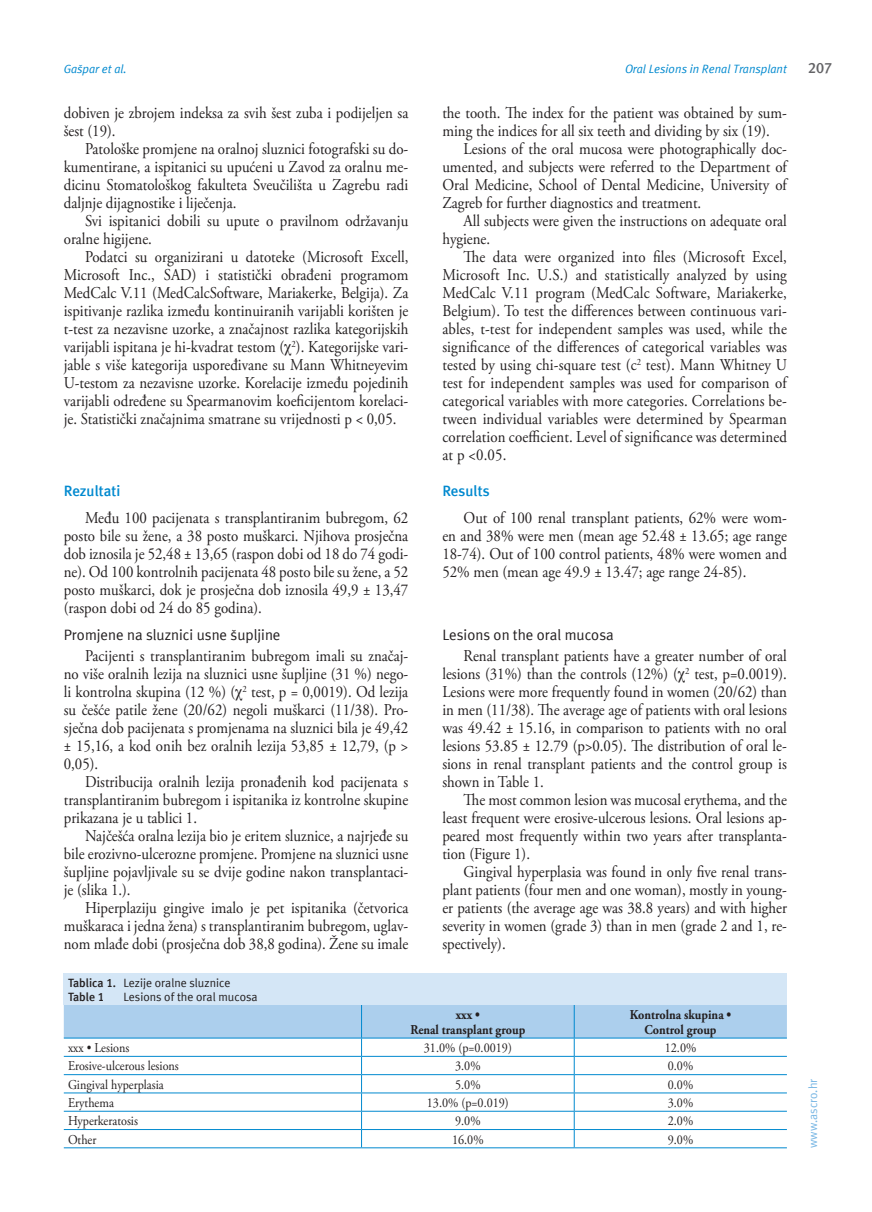
<style>
.page{position:relative;width:872px;height:1212px;background:#fff}
.page>*{position:absolute;margin:0;border:0;box-sizing:border-box;transform-origin:0 0}
.t1{font:16.5px/18px "Adobe Garamond Pro";color:#231f20;text-align:justify;scale:.9 1}
.t2{font:15px "Meta ASC";color:#231f20}
.t3{font:700 15px "Meta ASC";color:#0089cf}
.t4{font:700 15px "Meta ASC";color:#636366}
.t5{font:13.5px "Adobe Garamond Pro";color:#231f20;scale:.9 1}
.t6{font:700 13.5px/15px "Adobe Garamond Pro";color:#231f20;text-align:center;scale:.9 1}
.t7{font:12px/13.5px "Meta ASC";color:#231f20}
.t8{font:italic 12px "Meta ASC";color:#0089cf}
.t9{font:12px "Meta ASC";color:#77b6e4}
.s1{font-family:"Times"}
.s2{font-weight:700}
</style>
<div class="page">
<svg style="left:64px;top:1005px;width:723px;height:142px"></svg>
<hr style="left:64px;top:1147px;width:297px;height:1px;background:#0089cf">
<hr style="left:361px;top:1147px;width:213px;height:1px;background:#0089cf">
<hr style="left:574px;top:1147px;width:213px;height:1px;background:#0089cf">
<div style="left:64px;top:973px;width:723px;height:32px;background:#d4e6f6"></div>
<p class="t8" style="left:64px;top:62px;width:64px">Gašpar et al.</p>
<p class="t8" style="left:625px;top:62px;width:163px">Oral Lesions in Renal Transplant</p>
<p class="t4" style="left:808px;top:59px;width:26px">207</p>
<p class="t1" style="left:64px;top:105px;width:384px">dobiven je zbrojem indeksa za svih šest zuba i podijeljen sa šest (19).</p>
<p class="t1" style="left:64px;top:141px;width:384px;text-indent:21px">Patološke promjene na oralnoj sluznici fotografski su do&shy;kumentirane, a ispitanici su upućeni u Zavod za oralnu me&shy;dicinu Stomatološkog fakulteta Sveučilišta u Zagrebu radi daljnje dijagnostike i liječenja.</p>
<p class="t1" style="left:64px;top:213px;width:384px;text-indent:21px">Svi ispitanici dobili su upute o pravilnom održavanju oralne higijene.</p>
<p class="t1" style="left:64px;top:249px;width:384px;text-indent:21px">Podatci su organizirani u datoteke (Microsoft Excell, Microsoft Inc., SAD) i statistički obrađeni programom MedCalc V.11 (MedCalcSoftware, Mariakerke, Belgija). Za ispitivanje razlika između kontinuiranih varijabli korišten je t-test za nezavisne uzorke, a značajnost razlika kategorijskih varijabli ispitana je hi-kvadrat testom (<span class="s1">χ</span><sup>2</sup>). Kategorijske vari&shy;jable s više kategorija uspoređivane su Mann Whitneyevim U-testom za nezavisne uzorke. Korelacije između pojedinih varijabli određene su Spearmanovim koeficijentom korelaci&shy;je. Statistički značajnima smatrane su vrijednosti p &lt; 0,05.</p>
<p class="t1" style="left:442px;top:105px;width:384px">the tooth. The index for the patient was obtained by sum&shy;ming the indices for all six teeth and dividing by six (19).</p>
<p class="t1" style="left:442px;top:141px;width:384px;text-indent:21px">Lesions of the oral mucosa were photographically doc&shy;umented, and subjects were referred to the Department of Oral Medicine, School of Dental Medicine, University of Zagreb for further diagnostics and treatment.</p>
<p class="t1" style="left:442px;top:213px;width:384px;text-indent:21px">All subjects were given the instructions on adequate oral hygiene.</p>
<p class="t1" style="left:442px;top:249px;width:384px;text-indent:21px">The data were organized into files (Microsoft Excel, Microsoft Inc. U.S.) and statistically analyzed by using MedCalc V.11 program (MedCalc Software, Mariakerke, Belgium). To test the differences between continuous vari&shy;ables, t-test for independent samples was used, while the significance of the differences of categorical variables was tested by using chi-square test (c<sup>2</sup> test). Mann Whitney U test for independent samples was used for comparison of categorical variables with more categories. Correlations be&shy;tween individual variables were determined by Spearman correlation coefficient. Level of significance was determined at p &lt;0.05.</p>
<p class="t3" style="left:442px;top:482px;width:49px">Results</p>
<p class="t1" style="left:442px;top:510px;width:384px;text-indent:21px">Out of 100 renal transplant patients, 62% were wom&shy;en and 38% were men (mean age 52.48 ± 13.65; age range 18-74). Out of 100 control patients, 48% were women and 52% men (mean age 49.9 ± 13.47; age range 24-85).</p>
<p class="t3" style="left:64px;top:482px;width:58px">Rezultati</p>
<p class="t1" style="left:64px;top:510px;width:384px;text-indent:21px">Među 100 pacijenata s transplantiranim bubregom, 62 posto bile su žene, a 38 posto muškarci. Njihova prosječna dob iznosila je 52,48 ± 13,65 (raspon dobi od 18 do 74 godi&shy;ne). Od 100 kontrolnih pacijenata 48 posto bile su žene, a 52 posto muškarci, dok je prosječna dob iznosila 49,9 ± 13,47 (raspon dobi od 24 do 85 godina).</p>
<p class="t2" style="left:64px;top:626px;width:218px">Promjene na sluznici usne šupljine</p>
<p class="t1" style="left:64px;top:648px;width:384px;text-indent:21px">Pacijenti s transplantiranim bubregom imali su značaj&shy;no više oralnih lezija na sluznici usne šupljine (31 %) nego&shy;li kontrolna skupina (12 %) (<span class="s1">χ</span><sup>2</sup> test, p = 0,0019). Od lezija su češće patile žene (20/62) negoli muškarci (11/38). Pro&shy;sječna dob pacijenata s promjenama na sluznici bila je 49,42 ± 15,16, a kod onih bez oralnih lezija 53,85 ± 12,79, (p &gt; 0,05).</p>
<p class="t1" style="left:64px;top:774px;width:384px;text-indent:21px">Distribucija oralnih lezija pronađenih kod pacijenata s transplantiranim bubregom i ispitanika iz kontrolne skupine prikazana je u tablici 1.</p>
<p class="t1" style="left:64px;top:828px;width:384px;text-indent:21px">Najčešća oralna lezija bio je eritem sluznice, a najrjeđe su bile erozivno-ulcerozne promjene. Promjene na sluznici usne šupljine pojavljivale su se dvije godine nakon transplantaci&shy;je (slika 1.).</p>
<p class="t1" style="left:64px;top:900px;width:384px;text-indent:21px">Hiperplaziju gingive imalo je pet ispitanika (četvorica muškaraca i jedna žena) s transplantiranim bubregom, uglav&shy;nom mlađe dobi (prosječna dob 38,8 godina). Žene su imale</p>
<p class="t2" style="left:442px;top:626px;width:173px">Lesions on the oral mucosa</p>
<p class="t1" style="left:442px;top:648px;width:384px;text-indent:21px">Renal transplant patients have a greater number of oral lesions (31%) than the controls (12%) (<span class="s1">χ</span><sup>2</sup> test, p=0.0019).<br>Lesions were more frequently found in women (20/62) than in men (11/38). The average age of patients with oral lesions was 49.42 ± 15.16, in comparison to patients with no oral lesions 53.85 ± 12.79 (p&gt;0.05). The distribution of oral le&shy;sions in renal transplant patients and the control group is shown in Table 1.</p>
<p class="t1" style="left:442px;top:792px;width:384px;text-indent:21px">The most common lesion was mucosal erythema, and the least frequent were erosive-ulcerous lesions. Oral lesions ap&shy;peared most frequently within two years after transplanta&shy;tion (Figure 1).</p>
<p class="t1" style="left:442px;top:864px;width:384px;text-indent:21px">Gingival hyperplasia was found in only five renal trans&shy;plant patients (four men and one woman), mostly in young&shy;er patients (the average age was 38.8 years) and with higher severity in women (grade 3) than in men (grade 2 and 1, re&shy;spectively).</p>
<p class="t7" style="left:68px;top:976px;width:164px"><span class="s2">Tablica 1.</span> Lezije oralne sluznice<br><span class="s2">Table 1</span></p>
<p class="t7" style="left:123px;top:989px;width:136px">Lesions of the oral mucosa</p>
<p class="t6" style="left:410px;top:1007px;width:129px">xxx •<br>Renal transplant group</p>
<p class="t6" style="left:629px;top:1007px;width:114px">Kontrolna skupina •<br>Control group</p>
<p class="t5" style="left:68px;top:1040px;width:70px">xxx • Lesions</p>
<p class="t5" style="left:424px;top:1040px;width:99px">31.0% (p=0.0019)</p>
<p class="t5" style="left:665px;top:1040px;width:37px">12.0%</p>
<p class="t5" style="left:68px;top:1058px;width:125px">Erosive-ulcerous lesions</p>
<p class="t5" style="left:455px;top:1058px;width:30px">3.0%</p>
<p class="t5" style="left:668px;top:1058px;width:30px">0.0%</p>
<p class="t5" style="left:68px;top:1076px;width:108px">Gingival hyperplasia</p>
<p class="t5" style="left:455px;top:1076px;width:30px">5.0%</p>
<p class="t5" style="left:668px;top:1076px;width:30px">0.0%</p>
<p class="t5" style="left:68px;top:1094px;width:52px">Erythema</p>
<p class="t5" style="left:427px;top:1094px;width:93px">13.0% (p=0.019)</p>
<p class="t5" style="left:668px;top:1094px;width:30px">3.0%</p>
<p class="t5" style="left:68px;top:1113px;width:79px">Hyperkeratosis</p>
<p class="t5" style="left:455px;top:1113px;width:30px">9.0%</p>
<p class="t5" style="left:668px;top:1113px;width:30px">2.0%</p>
<p class="t5" style="left:68px;top:1131px;width:33px">Other</p>
<p class="t5" style="left:452px;top:1131px;width:37px">16.0%</p>
<p class="t5" style="left:668px;top:1131px;width:30px">9.0%</p>
<p class="t9" style="left:806px;top:1148px;width:71px;rotate:-90deg">www.ascro.hr</p>
</div>
